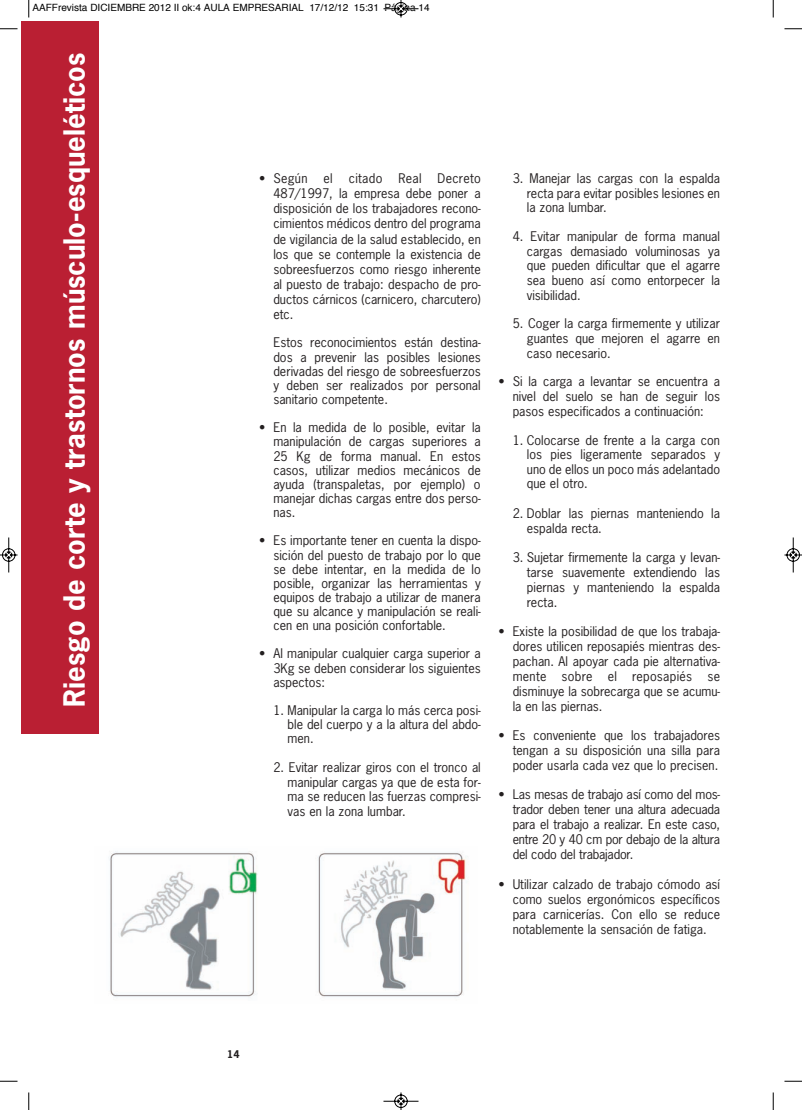
<style>
.page{position:relative;width:802px;height:1110px;background:#fff}
.page>*{position:absolute;margin:0;border:0;box-sizing:border-box;transform-origin:0 0}
.t1{font:700 27.5px "News Gothic";color:#fff}
.t2{font:12.5px/14.1px "News Gothic";color:#231f20;text-align:justify}
.t3{font:10px "Helvetica";color:#000}
.t4{font:700 10px "News Gothic";color:#231f20}
</style>
<div class="page">
<img style="left:109px;top:851px;width:357px;height:146px">
<div style="left:22px;top:22px;width:76px;height:711px;background:#ba1f33"></div>
<svg style="left:28px;top:0;width:2px;height:18px"></svg>
<svg style="left:0;top:28px;width:18px;height:2px"></svg>
<svg style="left:773px;top:0;width:1px;height:18px"></svg>
<svg style="left:784px;top:28px;width:18px;height:2px"></svg>
<svg style="left:28px;top:1092px;width:2px;height:18px"></svg>
<svg style="left:0;top:1081px;width:18px;height:1px"></svg>
<svg style="left:773px;top:1092px;width:1px;height:18px"></svg>
<svg style="left:784px;top:1081px;width:18px;height:1px"></svg>
<svg style="left:383px;top:0;width:36px;height:18px"></svg>
<svg style="left:383px;top:1092px;width:36px;height:18px"></svg>
<svg style="left:0;top:537px;width:18px;height:36px"></svg>
<svg style="left:784px;top:537px;width:18px;height:36px"></svg>
<p class="t3" style="left:32px;top:4px;width:398px">AAFFrevista DICIEMBRE 2012 II ok:4 AULA EMPRESARIAL 17/12/12 15:31 Página 14</p>
<h1 class="t1" style="left:59px;top:707px;width:656px;rotate:-90deg">Riesgo de corte y trastornos músculo-esqueléticos</h1>
<p class="t2" style="left:259px;top:172px;width:50px">• Según</p>
<p class="t2" style="left:323px;top:172px;width:11px">el</p>
<p class="t2" style="left:349px;top:172px;width:35px">citado</p>
<p class="t2" style="left:398px;top:172px;width:25px">Real</p>
<p class="t2" style="left:273px;top:171px;width:209px;line-height:15.1px;text-indent:164px">Decreto 487/1997, la empresa debe poner a disposición de los trabajadores recono&shy;cimientos médicos dentro del programa de vigilancia de la salud establecido, en los que se contemple la existencia de sobreesfuerzos como riesgo inherente al puesto de trabajo: despacho de pro&shy;ductos cárnicos (carnicero, charcutero) etc.</p>
<p class="t2" style="left:273px;top:336px;width:209px">Estos reconocimientos están destina&shy;dos a prevenir las posibles lesiones derivadas del riesgo de sobreesfuerzos y deben ser realizados por personal sanitario competente.</p>
<p class="t2" style="left:273px;top:421px;width:209px;text-indent:-14px">• En la medida de lo posible, evitar la manipulación de cargas superiores a 25 Kg de forma manual. En estos casos, utilizar medios mecánicos de ayuda (transpaletas, por ejemplo) o manejar dichas cargas entre dos perso&shy;nas.</p>
<p class="t2" style="left:273px;top:534px;width:209px;text-indent:-14px">• Es importante tener en cuenta la dispo&shy;sición del puesto de trabajo por lo que se debe intentar, en la medida de lo posible, organizar las herramientas y equipos de trabajo a utilizar de manera que su alcance y manipulación se reali&shy;cen en una posición confortable.</p>
<p class="t2" style="left:273px;top:647px;width:209px;text-indent:-14px">• Al manipular cualquier carga superior a 3Kg se deben considerar los siguientes aspectos:</p>
<p class="t2" style="left:287px;top:704px;width:195px;text-indent:-14px">1. Manipular la carga lo más cerca posi&shy;ble del cuerpo y a la altura del abdo&shy;men.</p>
<p class="t2" style="left:287px;top:760px;width:195px;line-height:14.6px;text-indent:-14px">2. Evitar realizar giros con el tronco al manipular cargas ya que de esta for&shy;ma se reducen las fuerzas compresi&shy;vas en la zona lumbar.</p>
<p class="t2" style="left:527px;top:171px;width:195px;line-height:14.6px;text-indent:-14px">3. Manejar las cargas con la espalda recta para evitar posibles lesiones en la zona lumbar.</p>
<p class="t2" style="left:527px;top:229px;width:195px;line-height:14.6px;text-indent:-14px">4. Evitar manipular de forma manual cargas demasiado voluminosas ya que pueden dificultar que el agarre sea bueno así como entorpecer la visibilidad.</p>
<p class="t2" style="left:527px;top:317px;width:195px;line-height:14.6px;text-indent:-14px">5. Coger la carga firmemente y utilizar guantes que mejoren el agarre en caso necesario.</p>
<p class="t2" style="left:512px;top:375px;width:209px;line-height:14.6px;text-indent:-14px">• Si la carga a levantar se encuentra a nivel del suelo se han de seguir los pasos especificados a continuación:</p>
<p class="t2" style="left:527px;top:433px;width:195px;line-height:14.6px;text-indent:-14px">1. Colocarse de frente a la carga con los pies ligeramente separados y uno de ellos un poco más adelantado que el otro.</p>
<p class="t2" style="left:527px;top:506px;width:195px;line-height:15px;text-indent:-14px">2. Doblar las piernas manteniendo la espalda recta.</p>
<p class="t2" style="left:527px;top:550px;width:195px;line-height:15px;text-indent:-14px">3. Sujetar firmemente la carga y levan&shy;tarse suavemente extendiendo las piernas y manteniendo la espalda recta.</p>
<p class="t2" style="left:512px;top:624px;width:209px;line-height:15px;text-indent:-14px">• Existe la posibilidad de que los trabaja&shy;dores utilicen reposapiés mientras des&shy;pachan. Al apoyar cada pie alternativa&shy;mente sobre el reposapiés se disminuye la sobrecarga que se acumu&shy;la en las piernas.</p>
<p class="t2" style="left:512px;top:728px;width:209px;line-height:15px;text-indent:-14px">• Es conveniente que los trabajadores tengan a su disposición una silla para poder usarla cada vez que lo precisen.</p>
<p class="t2" style="left:512px;top:787px;width:209px;line-height:15px;text-indent:-14px">• Las mesas de trabajo así como del mos&shy;trador deben tener una altura adecuada para el trabajo a realizar. En este caso, entre 20 y 40 cm por debajo de la altura del codo del trabajador.</p>
<p class="t2" style="left:512px;top:877px;width:209px;line-height:15px;text-indent:-14px">• Utilizar calzado de trabajo cómodo así como suelos ergonómicos específicos para carnicerías. Con ello se reduce notablemente la sensación de fatiga.</p>
<p class="t4" style="left:227px;top:1049px;width:14px">14</p>
</div>
